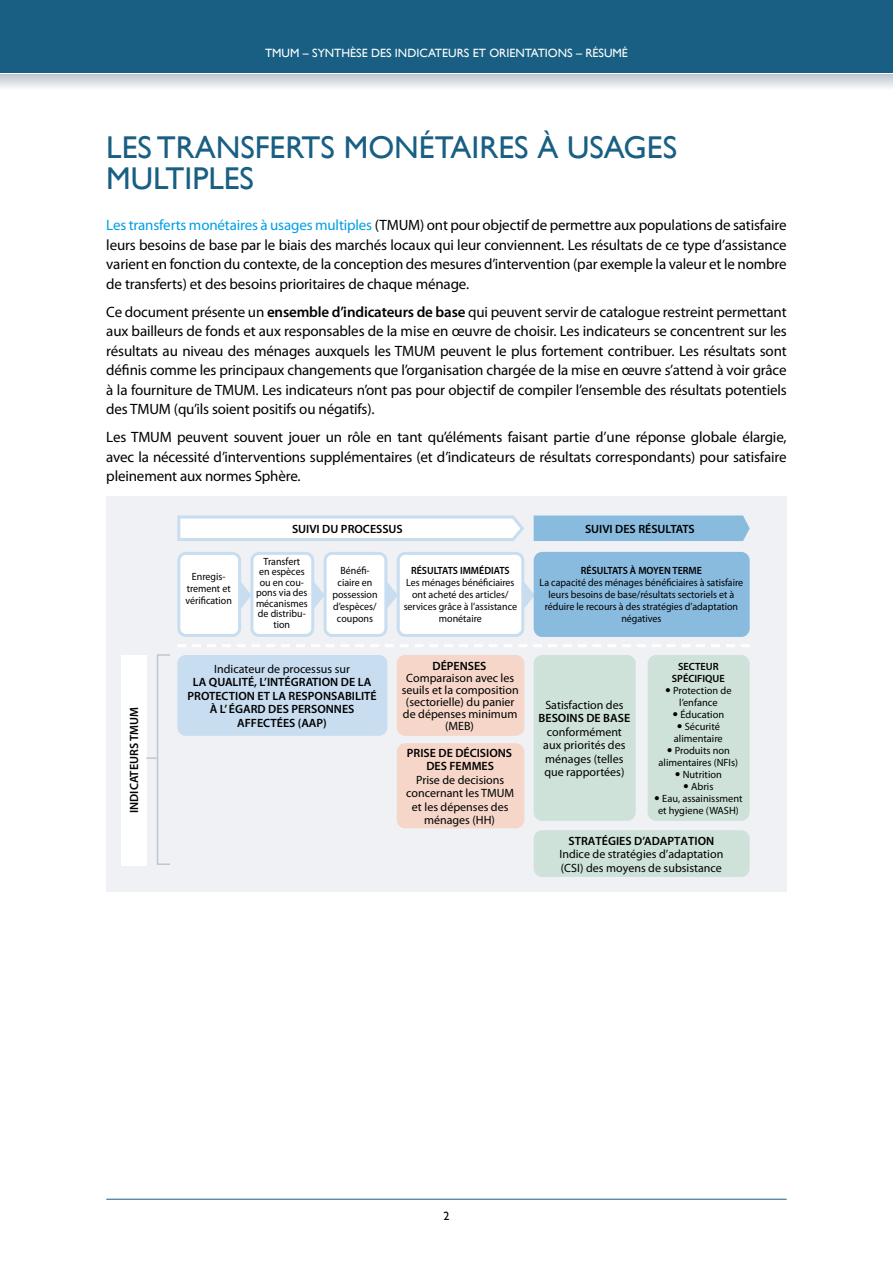
<style>
.page{position:relative;width:893px;height:1263px;background:#fff}
.page>*{position:absolute;margin:0;border:0;box-sizing:border-box;transform-origin:0 0}
.t1{font:31.5px/31.5px "Gill Sans";color:#185f83}
.t2{font:15px/19.5px "Myriad Pro";letter-spacing:-.01em;color:#000;text-align:justify}
.t3{font:12px/13.5px "Myriad Pro";color:#000}
.t4{font:600 12px/13.5px "Myriad Pro";color:#000;text-align:center}
.t5{font:12px "Gill Sans";color:#fff}
.t6{font:12px "Gill Sans";color:#000}
.t7{font:10.5px/12px "Myriad Pro";color:#000;text-align:center;scale:.95 1}
.t8{font:10.5px/12px "Myriad Pro";color:#000;text-align:center}
.t9{font:600 10.5px "Myriad Pro";color:#000;scale:.95 1}
.t10{font:600 10.5px/12px "Myriad Pro";color:#000;text-align:center}
.s1{color:#009fe3}
.s2{font-weight:600}
</style>
<div class="page">
<div style="left:0;top:0;width:893px;height:72px;background:#185f83"></div>
<svg style="left:0;top:74px;width:893px;height:14px;background:#d8dce2"></svg>
<hr style="left:106px;top:1199px;width:681px;height:1px;background:#185f83">
<div style="left:106px;top:497px;width:681px;height:395px;background:#eff1f4"></div>
<svg style="left:241px;top:582px;width:9px;height:26px"></svg>
<svg style="left:314px;top:582px;width:10px;height:26px"></svg>
<svg style="left:387px;top:582px;width:10px;height:26px"></svg>
<svg style="left:524px;top:582px;width:10px;height:26px"></svg>
<div style="left:252px;top:553px;width:61px;height:82px;background:#fff;border-radius:7px"></div>
<div style="left:250px;top:552px;width:64px;height:85px;border:3px solid #c9ddf0;border-radius:7px"></div>
<div style="left:179px;top:553px;width:61px;height:82px;background:#fff;border-radius:7px"></div>
<div style="left:177px;top:552px;width:64px;height:85px;border:3px solid #c9ddf0;border-radius:7px"></div>
<div style="left:325px;top:553px;width:61px;height:82px;background:#fff;border-radius:7px"></div>
<div style="left:324px;top:552px;width:63px;height:85px;border:3px solid #c9ddf0;border-radius:7px"></div>
<div style="left:398px;top:553px;width:125px;height:82px;background:#fff;border-radius:7px"></div>
<div style="left:397px;top:552px;width:127px;height:85px;border:3px solid #c9ddf0;border-radius:7px"></div>
<div style="left:534px;top:552px;width:216px;height:85px;background:#89bbdf;border-radius:9px"></div>
<div style="left:534px;top:655px;width:102px;height:166px;background:#cee2d9;border-radius:9px"></div>
<div style="left:534px;top:830px;width:216px;height:47px;background:#cee2d9;border-radius:9px"></div>
<div style="left:397px;top:655px;width:127px;height:81px;background:#f5d6c9;border-radius:9px"></div>
<div style="left:177px;top:655px;width:210px;height:81px;background:#c9ddf0;border-radius:9px"></div>
<div style="left:397px;top:743px;width:127px;height:85px;background:#f5d6c9;border-radius:9px"></div>
<div style="left:648px;top:655px;width:102px;height:166px;background:#cee2d9;border-radius:9px"></div>
<div style="left:121px;top:655px;width:25px;height:210px;background:#fff"></div>
<svg style="left:177px;top:515px;width:347px;height:26px"></svg>
<div style="left:534px;top:515px;width:216px;height:26px;background:#89bbdf"></div>
<svg style="left:178px;top:644px;width:571px;height:3px"></svg>
<div style="left:157px;top:654px;width:14px;height:211px;border:2px solid #bec7d0"></div>
<svg style="left:146px;top:757px;width:11px;height:2px"></svg>
<p class="t5" style="left:265px;top:46px;width:364px">TMUM – SYNTHÈSE DES INDICATEURS ET ORIENTATIONS – RÉSUMÉ</p>
<h1 class="t1" style="left:106px;top:131px;width:572px">LES TRANSFERTS MONÉTAIRES À USAGES<br>MULTIPLES</h1>
<p class="t2" style="left:106px;top:215px;width:682px"><span class="s1">Les transferts monétaires à usages multiples</span> (TMUM) ont pour objectif de permettre aux populations de satisfaire leurs besoins de base par le biais des marchés locaux qui leur conviennent. Les résultats de ce type d’assistance varient en fonction du contexte, de la conception des mesures d’intervention (par exemple la valeur et le nombre de transferts) et des besoins prioritaires de chaque ménage.</p>
<p class="t2" style="left:106px;top:302px;width:682px">Ce document présente un <span class="s2">ensemble d’indicateurs de base</span> qui peuvent servir de catalogue restreint permettant aux bailleurs de fonds et aux responsables de la mise en œuvre de choisir. Les indicateurs se concentrent sur les résultats au niveau des ménages auxquels les TMUM peuvent le plus fortement contribuer. Les résultats sont définis comme les principaux changements que l’organisation chargée de la mise en œuvre s’attend à voir grâce à la fourniture de TMUM. Les indicateurs n’ont pas pour objectif de compiler l’ensemble des résultats potentiels des TMUM (qu’ils soient positifs ou négatifs).</p>
<p class="t2" style="left:106px;top:427px;width:682px">Les TMUM peuvent souvent jouer un rôle en tant qu’éléments faisant partie d’une réponse globale élargie, avec la nécessité d’interventions supplémentaires (et d’indicateurs de résultats correspondants) pour satisfaire pleinement aux normes Sphère.</p>
<p class="t4" style="left:292px;top:522px;width:112px">SUIVI DU PROCESSUS</p>
<p class="t4" style="left:585px;top:522px;width:111px">SUIVI DES RÉSULTATS</p>
<p class="t4" style="left:127px;top:813px;width:108px;rotate:-90deg">INDICATEURS TMUM</p>
<p class="t7" style="left:256px;top:556px;width:56px;line-height:10.5px">Transfert<br>en espèces ou en cou&shy;pons via des mécanismes de distribu&shy;tion</p>
<p class="t7" style="left:185px;top:571px;width:50px">Enregis&shy;trement et vérification</p>
<p class="t7" style="left:332px;top:565px;width:49px">Bénéfi&shy;ciaire en possession d’espèces/ coupons</p>
<p class="t9" style="left:411px;top:564px;width:105px">RÉSULTATS IMMÉDIATS</p>
<p class="t7" style="left:404px;top:577px;width:121px">Les ménages bénéficiaires ont acheté des articles/ services grâce à l’assistance monétaire</p>
<p class="t3" style="left:214px;top:662px;width:137px">Indicateur de processus sur</p>
<p class="t4" style="left:187px;top:675px;width:191px">LA QUALITÉ, L’INTÉGRATION DE LA<br>PROTECTION ET LA RESPONSABILITÉ<br>À L’ ÉGARD DES PERSONNES<br>AFFECTÉES (AAP)</p>
<p class="t4" style="left:432px;top:659px;width:56px">DÉPENSES</p>
<p class="t3" style="left:402px;top:672px;width:118px;line-height:12px;text-align:center">Comparaison avec les seuils et la composition (sectorielle) du panier de dépenses minimum (MEB)</p>
<p class="t4" style="left:407px;top:745px;width:107px">PRISE DE DÉCISIONS<br>DES FEMMES</p>
<p class="t3" style="left:406px;top:772px;width:110px;text-align:center">Prise de decisions concernant les TMUM et les dépenses des ménages (HH)</p>
<p class="t9" style="left:581px;top:564px;width:129px">RÉSULTATS À MOYEN TERME</p>
<p class="t7" style="left:540px;top:577px;width:216px">La capacité des ménages bénéficiaires à satisfaire leurs besoins de base/résultats sectoriels et à réduire le recours à des stratégies d’adaptation négatives</p>
<p class="t3" style="left:545px;top:698px;width:80px">Satisfaction des</p>
<p class="t4" style="left:539px;top:711px;width:93px">BESOINS DE BASE</p>
<p class="t3" style="left:543px;top:725px;width:84px">conformément aux priorités des ménages (telles que rapportées)</p>
<p class="t10" style="left:672px;top:660px;width:55px">SECTEUR<br>SPÉCIFIQUE</p>
<p class="t8" style="left:659px;top:684px;width:85px">Protection de l’enfance<br>Éducation<br>Sécurité alimentaire<br>Produits non alimentaires (NFIs)<br>Nutrition<br>Abris<br>Eau, assainissment</p>
<p class="t8" style="left:658px;top:804px;width:82px">et hygiene (WASH)</p>
<p class="t4" style="left:569px;top:833px;width:147px">STRATÉGIES D’ADAPTATION</p>
<p class="t3" style="left:559px;top:847px;width:165px">Indice de stratégies d’adaptation (CSI) des moyens de subsistance</p>
<p class="t6" style="left:443px;top:1209px;width:7px">2</p>
</div>
